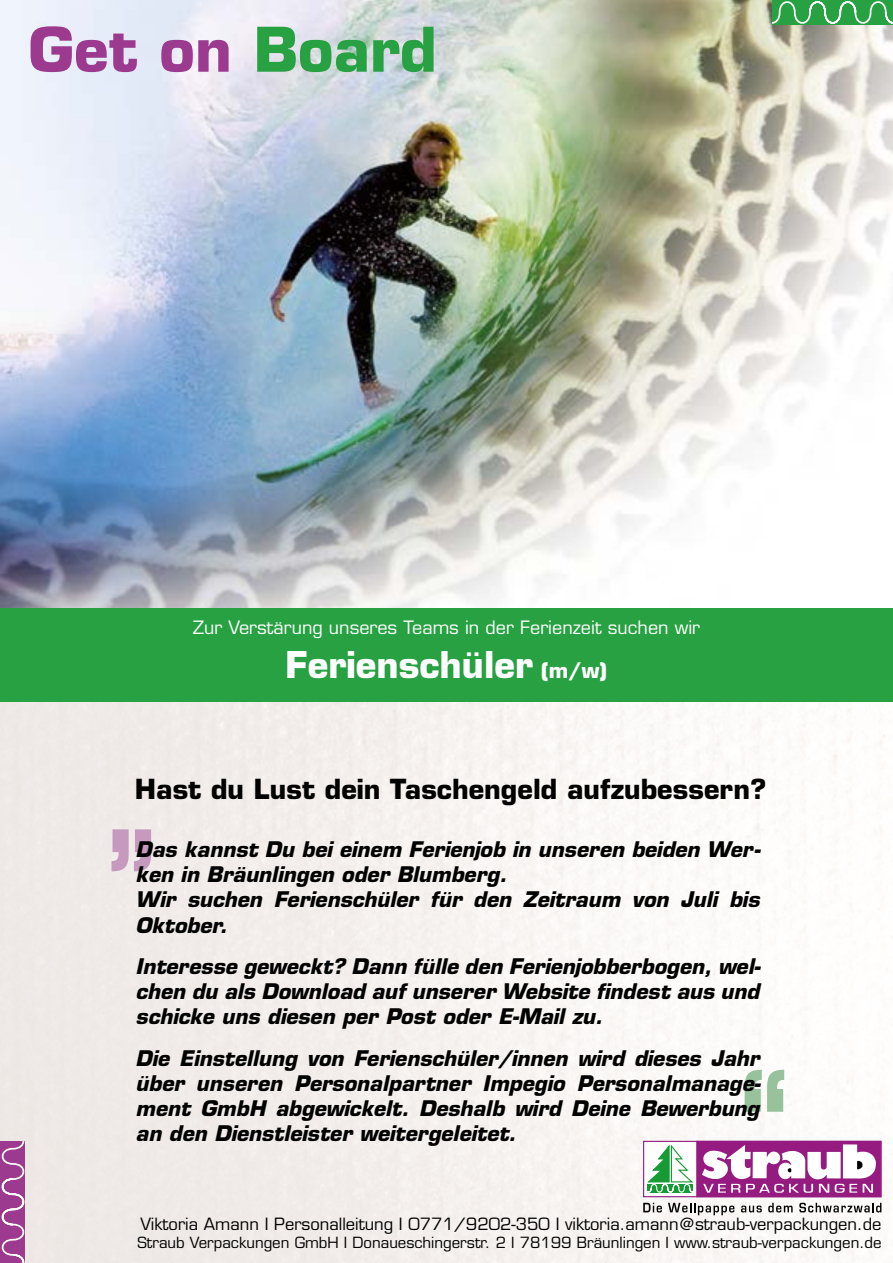
<style>
.page{position:relative;width:893px;height:1263px;background:#fff}
.page>*{position:absolute;margin:0;border:0;box-sizing:border-box;transform-origin:0 0}
.t1{font:700 60px "Eurostile LT Std";color:#9b3a8e}
.t2{font:700 36px "Eurostile LT Std";color:#fff}
.t3{font:700 27px "Eurostile LT Std";color:#000}
.t4{font:italic 700 21px/25.2px "Eurostile LT Std";color:#000;text-align:justify}
.t5{font:18px "Eurostile LT Std";color:#fff}
.t6{font:16.5px "Eurostile LT Std";color:#000}
.t7{font:15px "Eurostile LT Std";color:#000}
.s1{color:#27a141}
.s2{font-size:21px}
</style>
<div class="page">
<img style="left:0;top:702px;width:892px;height:561px">
<img style="left:0;top:0;width:893px;height:608px">
<svg style="left:772px;top:0;width:121px;height:24px;background:#47af5d"></svg>
<svg style="left:0;top:1141px;width:25px;height:122px;background:#a9569e"></svg>
<div style="left:0;top:608px;width:893px;height:94px;background:#27a141"></div>
<div style="left:643px;top:1141px;width:239px;height:56px;background:#fff;border:1px solid #951b81"></div>
<svg style="left:643px;top:1203px;width:19px;height:9px"></svg>
<svg style="left:668px;top:1203px;width:66px;height:12px"></svg>
<svg style="left:741px;top:1205px;width:21px;height:7px"></svg>
<svg style="left:768px;top:1203px;width:25px;height:9px"></svg>
<svg style="left:799px;top:1203px;width:82px;height:9px"></svg>
<div style="left:696px;top:1141px;width:185px;height:56px;background:#951b81"></div>
<svg style="left:702px;top:1144px;width:174px;height:49px"></svg>
<svg style="left:647px;top:1144px;width:46px;height:49px"></svg>
<svg style="left:112px;top:829px;width:39px;height:42px;background:#d0b0c9"></svg>
<svg style="left:744px;top:1070px;width:40px;height:42px"></svg>
<h1 class="t1" style="left:29px;top:13px;width:410px">Get on <span class="s1">Board</span></h1>
<p class="t5" style="left:193px;top:617px;width:509px">Zur Verstärung unseres Teams in der Ferienzeit suchen wir</p>
<h2 class="t2" style="left:286px;top:642px;width:323px">Ferienschüler <span class="s2">(m/w)</span></h2>
<p class="t3" style="left:135px;top:772px;width:633px">Hast du Lust dein Taschengeld aufzubessern?</p>
<p class="t4" style="left:136px;top:837px;width:627px;text-align:left">Das kannst Du bei einem Ferienjob in unseren beiden Wer&shy;ken in Bräunlingen oder Blumberg.<br>Wir suchen Ferienschüler für den Zeitraum von Juli bis Oktober.</p>
<p class="t4" style="left:136px;top:954px;width:627px">Interesse geweckt? Dann fülle den Ferienjobberbogen, wel&shy;chen du als Download auf unserer Website findest aus und schicke uns diesen per Post oder E-Mail zu.</p>
<p class="t4" style="left:136px;top:1046px;width:627px">Die Einstellung von Ferienschüler/innen wird dieses Jahr über unseren Personalpartner Impegio Personalmanage&shy;ment GmbH abgewickelt. Deshalb wird Deine Bewerbung an den Dienstleister weitergeleitet.</p>
<p class="t6" style="left:140px;top:1214px;width:743px">Viktoria Amann I Personalleitung I 0771/9202-350 I viktoria.amann@straub-verpackungen.de</p>
<p class="t7" style="left:138px;top:1233px;width:746px">Straub Verpackungen GmbH I Donaueschingerstr. 2 I 78199 Bräunlingen I www.straub-verpackungen.de</p>
</div>
